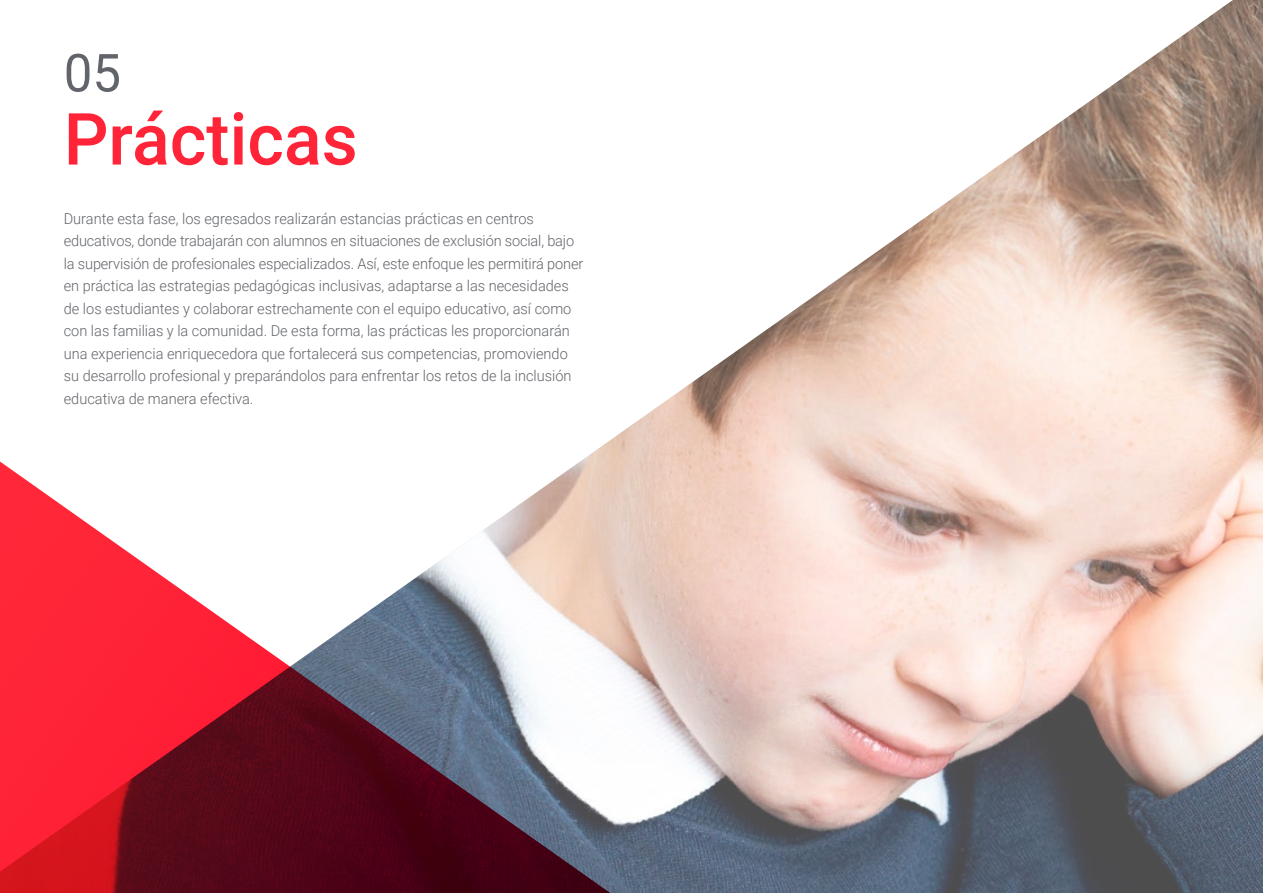
<style>
.page{position:relative;width:1263px;height:893px;background:#fff}
.page>*{position:absolute;margin:0;border:0;box-sizing:border-box;transform-origin:0 0}
.t1{font:500 72px "Roboto";color:#ff2438}
.t2{font:52.5px "Roboto";color:#61646a}
.t3{font:300 15px/22.5px "Roboto";color:#61646a}
</style>
<div class="page">
<img style="left:602px;top:0;width:661px;height:893px">
<svg style="left:0;top:446px;width:640px;height:447px"></svg>
<h2 class="t2" style="left:64px;top:36px;width:59px">05</h2>
<h1 class="t1" style="left:64px;top:89px;width:295px">Prácticas</h1>
<p class="t3" style="left:64px;top:207px;width:521px">Durante esta fase, los egresados realizarán estancias prácticas en centros educativos, donde trabajarán con alumnos en situaciones de exclusión social, bajo la supervisión de profesionales especializados. Así, este enfoque les permitirá poner en práctica las estrategias pedagógicas inclusivas, adaptarse a las necesidades de los estudiantes y colaborar estrechamente con el equipo educativo, así como con las familias y la comunidad. De esta forma, las prácticas les proporcionarán una experiencia enriquecedora que fortalecerá sus competencias, promoviendo su desarrollo profesional y preparándolos para enfrentar los retos de la inclusión educativa de manera efectiva.</p>
</div>
